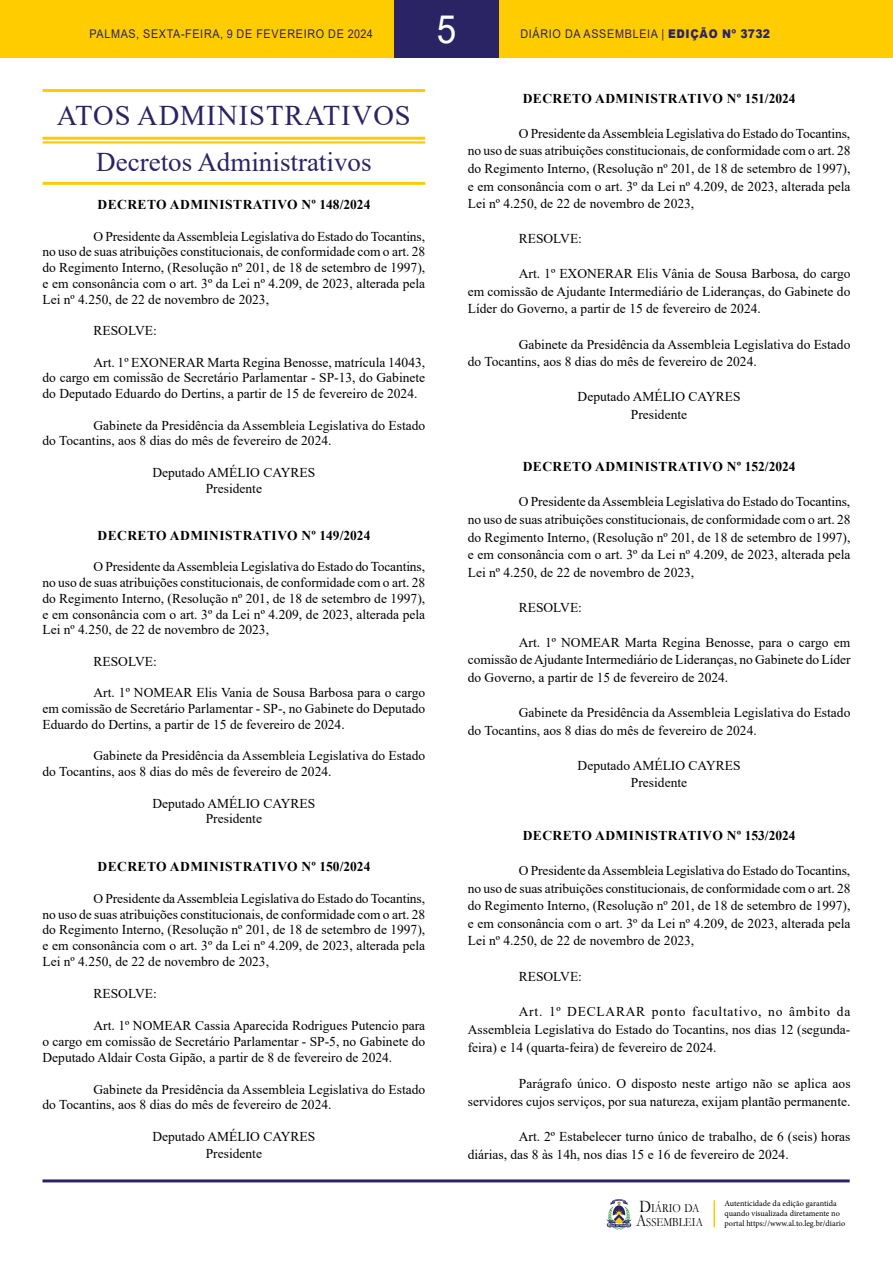
<style>
.page{position:relative;width:893px;height:1263px;background:#fff}
.page>*{position:absolute;margin:0;border:0;box-sizing:border-box;transform-origin:0 0}
.t1{font:39px "Arial";color:#fff;scale:.9 1}
.t2{font:28.5px "Times New Roman";letter-spacing:.035em;color:#2b2464}
.t3{font:27px "Times New Roman";color:#2b2464}
.t4{font:13.5px/17.5px "Times New Roman";color:#000;text-align:justify}
.t5{font:700 13.5px "Times New Roman";letter-spacing:.035em;color:#000}
.t6{font:12.45px/14px "Garamond";color:#000;scale:.85 1}
.t7{font:12px "Arial";letter-spacing:.065em;color:#2b2464;scale:.9 1}
.t8{font:8.25px/9.9px "Minion Pro";color:#000}
.s1{font-weight:900}
.s2{font-size:17.85px}
</style>
<div class="page">
<div style="left:0;top:0;width:893px;height:58px;background:#fc0"></div>
<hr style="left:43px;top:1179px;width:807px;height:3px;background:#2b2464">
<svg style="left:606px;top:1199px;width:26px;height:31px"></svg>
<div style="left:394px;top:0;width:105px;height:58px;background:#2b2464"></div>
<hr style="left:713px;top:1200px;width:2px;height:27px;background:#fc0">
<hr style="left:43px;top:89px;width:382px;height:3px;background:#fc0">
<hr style="left:43px;top:137px;width:382px;height:3px;background:#fc0">
<hr style="left:43px;top:141px;width:382px;height:3px;background:#fc0">
<hr style="left:43px;top:182px;width:382px;height:3px;background:#fc0">
<h1 class="t1" style="left:437px;top:2px;width:23px">5</h1>
<p class="t7" style="left:89px;top:25px;width:316px">PALMAS, SEXTA-FEIRA, 9 DE FEVEREIRO DE 2024</p>
<p class="t7" style="left:520px;top:25px;width:279px">DIÁRIO DA ASSEMBLEIA | <span class="s1">EDIÇÃO Nº 3732</span></p>
<h2 class="t2" style="left:57px;top:96px;width:355px">ATOS ADMINISTRATIVOS</h2>
<h3 class="t3" style="left:96px;top:143px;width:277px">Decretos Administrativos</h3>
<p class="t5" style="left:97px;top:195px;width:274px">DECRETO ADMINISTRATIVO Nº 148/2024</p>
<p class="t4" style="left:43px;top:228px;width:384px;line-height:15.8px;text-indent:51px">O Presidente da Assembleia Legislativa do Estado do Tocantins, no uso de suas atribuições constitucionais, de conformidade com o art. 28 do Regimento Interno, (Resolução nº 201, de 18 de setembro de 1997), e em consonância com o art. 3º da Lei nº 4.209, de 2023, alterada pela Lei nº 4.250, de 22 de novembro de 2023,</p>
<p class="t4" style="left:94px;top:321px;width:65px">RESOLVE:</p>
<p class="t4" style="left:43px;top:354px;width:384px;line-height:15.8px;text-indent:51px">Art. 1º EXONERAR Marta Regina Benosse, matrícula 14043, do cargo em comissão de Secretário Parlamentar - SP-13, do Gabinete do Deputado Eduardo do Dertins, a partir de 15 de fevereiro de 2024.</p>
<p class="t4" style="left:43px;top:417px;width:384px;line-height:15.8px;text-indent:51px">Gabinete da Presidência da Assembleia Legislativa do Estado do Tocantins, aos 8 dias do mês de fevereiro de 2024.</p>
<p class="t4" style="left:152px;top:464px;width:165px;line-height:15.8px;text-align:center">Deputado AMÉLIO CAYRES<br>Presidente</p>
<p class="t5" style="left:97px;top:526px;width:274px">DECRETO ADMINISTRATIVO Nº 149/2024</p>
<p class="t4" style="left:43px;top:558px;width:384px;line-height:15.8px;text-indent:51px">O Presidente da Assembleia Legislativa do Estado do Tocantins, no uso de suas atribuições constitucionais, de conformidade com o art. 28 do Regimento Interno, (Resolução nº 201, de 18 de setembro de 1997), e em consonância com o art. 3º da Lei nº 4.209, de 2023, alterada pela Lei nº 4.250, de 22 de novembro de 2023,</p>
<p class="t4" style="left:94px;top:652px;width:65px">RESOLVE:</p>
<p class="t4" style="left:43px;top:685px;width:384px;line-height:15.8px;text-indent:51px">Art. 1º NOMEAR Elis Vania de Sousa Barbosa para o cargo em comissão de Secretário Parlamentar - SP-, no Gabinete do Deputado Eduardo do Dertins, a partir de 15 de fevereiro de 2024.</p>
<p class="t4" style="left:43px;top:748px;width:384px;line-height:15.8px;text-indent:51px">Gabinete da Presidência da Assembleia Legislativa do Estado do Tocantins, aos 8 dias do mês de fevereiro de 2024.</p>
<p class="t4" style="left:152px;top:795px;width:165px;line-height:15.8px;text-align:center">Deputado AMÉLIO CAYRES<br>Presidente</p>
<p class="t5" style="left:97px;top:856px;width:274px">DECRETO ADMINISTRATIVO Nº 150/2024</p>
<p class="t4" style="left:43px;top:890px;width:384px;line-height:15.9px;text-indent:51px">O Presidente da Assembleia Legislativa do Estado do Tocantins, no uso de suas atribuições constitucionais, de conformidade com o art. 28 do Regimento Interno, (Resolução nº 201, de 18 de setembro de 1997), e em consonância com o art. 3º da Lei nº 4.209, de 2023, alterada pela Lei nº 4.250, de 22 de novembro de 2023,</p>
<p class="t4" style="left:94px;top:984px;width:65px">RESOLVE:</p>
<p class="t4" style="left:43px;top:1017px;width:384px;line-height:15.9px;text-indent:51px">Art. 1º NOMEAR Cassia Aparecida Rodrigues Putencio para o cargo em comissão de Secretário Parlamentar - SP-5, no Gabinete do Deputado Aldair Costa Gipão, a partir de 8 de fevereiro de 2024.</p>
<p class="t4" style="left:43px;top:1080px;width:384px;line-height:15.9px;text-indent:51px">Gabinete da Presidência da Assembleia Legislativa do Estado do Tocantins, aos 8 dias do mês de fevereiro de 2024.</p>
<p class="t4" style="left:152px;top:1128px;width:165px;text-align:center">Deputado AMÉLIO CAYRES<br>Presidente</p>
<p class="t5" style="left:523px;top:89px;width:274px">DECRETO ADMINISTRATIVO Nº 151/2024</p>
<p class="t4" style="left:468px;top:124px;width:384px;text-indent:51px">O Presidente da Assembleia Legislativa do Estado do Tocantins, no uso de suas atribuições constitucionais, de conformidade com o art. 28 do Regimento Interno, (Resolução nº 201, de 18 de setembro de 1997), e em consonância com o art. 3º da Lei nº 4.209, de 2023, alterada pela Lei nº 4.250, de 22 de novembro de 2023,</p>
<p class="t4" style="left:519px;top:229px;width:65px">RESOLVE:</p>
<p class="t4" style="left:468px;top:265px;width:384px;text-indent:51px">Art. 1º EXONERAR Elis Vânia de Sousa Barbosa, do cargo em comissão de Ajudante Intermediário de Lideranças, do Gabinete do Líder do Governo, a partir de 15 de fevereiro de 2024.</p>
<p class="t4" style="left:468px;top:335px;width:384px;text-indent:51px">Gabinete da Presidência da Assembleia Legislativa do Estado do Tocantins, aos 8 dias do mês de fevereiro de 2024.</p>
<p class="t4" style="left:578px;top:387px;width:165px;text-align:center">Deputado AMÉLIO CAYRES<br>Presidente</p>
<p class="t5" style="left:523px;top:457px;width:274px">DECRETO ADMINISTRATIVO Nº 152/2024</p>
<p class="t4" style="left:468px;top:493px;width:384px;text-indent:51px">O Presidente da Assembleia Legislativa do Estado do Tocantins, no uso de suas atribuições constitucionais, de conformidade com o art. 28 do Regimento Interno, (Resolução nº 201, de 18 de setembro de 1997), e em consonância com o art. 3º da Lei nº 4.209, de 2023, alterada pela Lei nº 4.250, de 22 de novembro de 2023,</p>
<p class="t4" style="left:519px;top:598px;width:65px">RESOLVE:</p>
<p class="t4" style="left:468px;top:633px;width:384px;text-indent:51px">Art. 1º NOMEAR Marta Regina Benosse, para o cargo em comissão de Ajudante Intermediário de Lideranças, no Gabinete do Líder do Governo, a partir de 15 de fevereiro de 2024.</p>
<p class="t4" style="left:468px;top:703px;width:384px;text-indent:51px">Gabinete da Presidência da Assembleia Legislativa do Estado do Tocantins, aos 8 dias do mês de fevereiro de 2024.</p>
<p class="t4" style="left:578px;top:756px;width:165px;text-align:center">Deputado AMÉLIO CAYRES<br>Presidente</p>
<p class="t5" style="left:523px;top:826px;width:274px">DECRETO ADMINISTRATIVO Nº 153/2024</p>
<p class="t4" style="left:468px;top:861px;width:384px;text-indent:51px">O Presidente da Assembleia Legislativa do Estado do Tocantins, no uso de suas atribuições constitucionais, de conformidade com o art. 28 do Regimento Interno, (Resolução nº 201, de 18 de setembro de 1997), e em consonância com o art. 3º da Lei nº 4.209, de 2023, alterada pela Lei nº 4.250, de 22 de novembro de 2023,</p>
<p class="t4" style="left:519px;top:967px;width:65px">RESOLVE:</p>
<p class="t4" style="left:468px;top:1002px;width:384px;text-indent:51px">Art. 1º DECLARAR ponto facultativo, no âmbito da Assembleia Legislativa do Estado do Tocantins, nos dias 12 (segunda&shy;feira) e 14 (quarta-feira) de fevereiro de 2024.</p>
<p class="t4" style="left:468px;top:1074px;width:384px;text-align:right">Parágrafo único. O disposto neste artigo não se aplica aos servidores cujos serviços, por sua natureza, exijam plantão permanente.</p>
<p class="t4" style="left:468px;top:1127px;width:384px;text-indent:51px">Art. 2º Estabelecer turno único de trabalho, de 6 (seis) horas diárias, das 8 às 14h, nos dias 15 e 16 de fevereiro de 2024.</p>
<p class="t6" style="left:636px;top:1201px;width:80px"><span class="s2">D</span>IÁRIO DA<br><span class="s2">A</span>SSEMBLEIA</p>
<p class="t8" style="left:724px;top:1199px;width:122px">Autenticidade da edição garantida quando visualizada diretamente no portal https://www.al.to.leg.br/diario</p>
</div>
